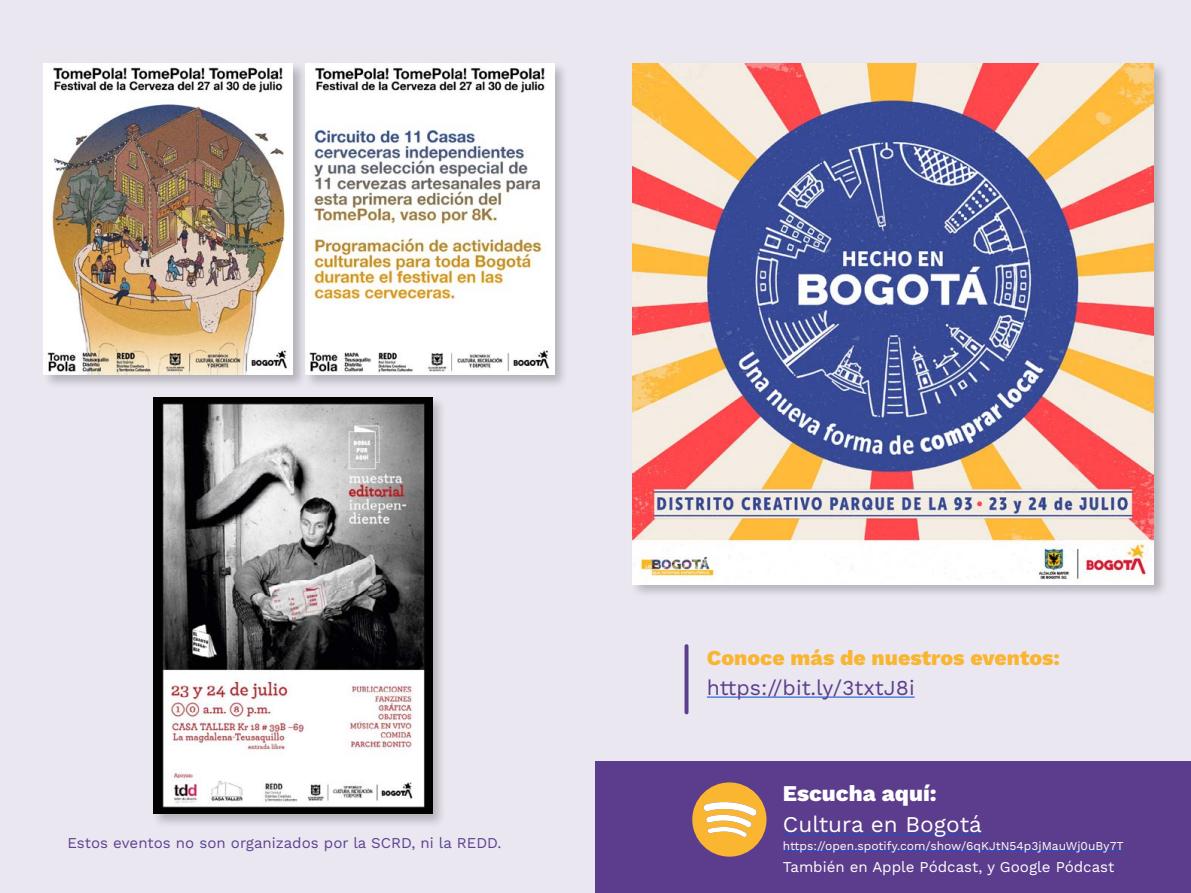
<style>
.page{position:relative;width:1191px;height:893px;background:#eae7f1}
.page>*{position:absolute;margin:0;border:0;box-sizing:border-box;transform-origin:0 0}
.Cuerpo_de_texto{font:22.5px/31.5px "Work Sans";color:#fff}
.Cuerpo_de_texto-2{font:800 21.3px/29.8px "Work Sans";color:#fab530}
.Cuerpo_de_texto-3{font:15px "Work Sans";color:#5c4291}
.Cuerpo_de_texto-4{font:15px "Work Sans";color:#fff}
.Cuerpo_de_texto-5{font:12px "Work Sans";color:#fff}
.s1{font-weight:400;color:#5c3d8d}
.s2{font-weight:800}
</style>
<div class="page">
<div style="left:595px;top:761px;width:596px;height:132px;background:#5c3d8d"></div>
<hr style="left:707px;top:697px;width:207px;height:1px;background:#15c">
<svg style="left:684px;top:646px;width:4px;height:66px"></svg>
<div style="left:303px;top:61px;width:266px;height:328px;background:#000;opacity:.23"></div>
<img style="left:308px;top:64px;width:246px;height:311px">
<div style="left:41px;top:61px;width:267px;height:328px;background:#000;opacity:.23"></div>
<img style="left:44px;top:64px;width:249px;height:311px">
<div style="left:151px;top:395px;width:295px;height:433px;background:#000;opacity:.23"></div>
<img style="left:153px;top:397px;width:279px;height:417px">
<hr style="left:783px;top:834px;width:198px;height:1px;background:#15c">
<svg style="left:692px;top:782px;width:74px;height:75px"></svg>
<div style="left:630px;top:61px;width:538px;height:538px;background:#000;opacity:.23"></div>
<img style="left:633px;top:64px;width:520px;height:520px">
<hr style="left:783px;top:851px;width:340px;height:1px;background:#15c">
<p class="Cuerpo_de_texto-3" style="left:67px;top:834px;width:435px">Estos eventos no son organizados por la SCRD, ni la REDD.</p>
<p class="Cuerpo_de_texto-2" style="left:707px;top:644px;width:354px">Conoce más de nuestros eventos: <span class="s1">https://bit.ly/3txtJ8i</span></p>
<p class="Cuerpo_de_texto" style="left:783px;top:778px;width:200px"><span class="s2">Escucha aquí:<br></span>Cultura en Bogotá</p>
<p class="Cuerpo_de_texto-4" style="left:783px;top:858px;width:333px">También en Apple Pódcast, y Google Pódcast</p>
<p class="Cuerpo_de_texto-5" style="left:783px;top:839px;width:342px">https://open.spotify.com/show/6qKJtN54p3jMauWj0uBy7T</p>
</div>
